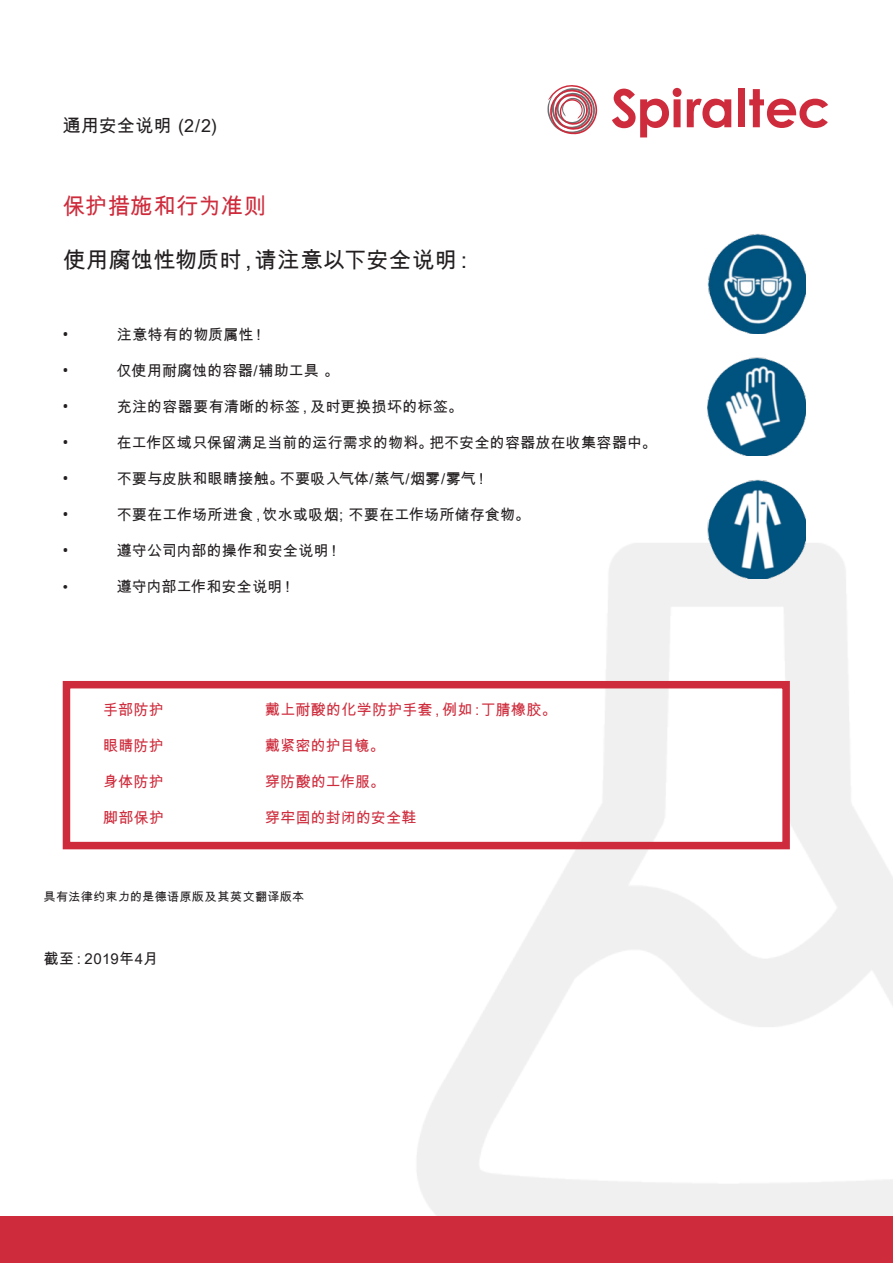
<style>
.page{position:relative;width:893px;height:1263px;background:#fff}
.page>*{position:absolute;margin:0;border:0;box-sizing:border-box;transform-origin:0 0}
.Head_rot_25_30_de{font:22.5px "Arial Unicode MS";letter-spacing:-.01em;color:#231f20}
.Head_rot_25_30_de-2{font:22.5px "Arial Unicode MS";letter-spacing:.01em;color:#ce2c3c}
.Head_rot_25_30_de-3{font:18px "Arial Unicode MS";letter-spacing:.02em;color:#231f20}
.Head_rot_25_30_de-4{font:15px "Arial Unicode MS";letter-spacing:.015em;color:#231f20}
.Copy_10_12{font:15px "Arial Unicode MS";letter-spacing:.015em;color:#ce2c3c}
.Head_rot_25_30_de-5{font:700 15px "Roboto";color:#231f20}
.Head_rot_25_30_de-6{font:12px "Arial Unicode MS";letter-spacing:.03em;color:#231f20}
</style>
<div class="page">
<img style="left:343px;top:543px;width:550px;height:673px">
<img style="left:707px;top:234px;width:99px;height:100px">
<img style="left:707px;top:357px;width:99px;height:99px">
<img style="left:707px;top:480px;width:99px;height:98px">
<svg style="left:612px;top:88px;width:69px;height:49px"></svg>
<svg style="left:687px;top:99px;width:44px;height:29px"></svg>
<div style="left:738px;top:89px;width:7px;height:38px;background:#ce2c3c"></div>
<svg style="left:749px;top:89px;width:79px;height:39px"></svg>
<svg style="left:547px;top:85px;width:50px;height:49px"></svg>
<div style="left:63px;top:681px;width:727px;height:168px;border:8px solid #ce2c3c"></div>
<div style="left:0;top:1216px;width:893px;height:47px;background:#ce2c3c"></div>
<p class="Head_rot_25_30_de-3" style="left:63px;top:112px;width:156px">通用安全说明 (2/2)</p>
<p class="Head_rot_25_30_de-2" style="left:63px;top:189px;width:205px">保护措施和行为准则</p>
<p class="Head_rot_25_30_de" style="left:63px;top:243px;width:414px">使用腐蚀性物质时，请注意以下安全说明：</p>
<p class="Head_rot_25_30_de-5" style="left:63px;top:324px;width:7px">•</p>
<p class="Head_rot_25_30_de-4" style="left:117px;top:323px;width:151px">注意特有的物质属性！</p>
<p class="Head_rot_25_30_de-5" style="left:63px;top:360px;width:7px">•</p>
<p class="Head_rot_25_30_de-4" style="left:117px;top:359px;width:224px">仅使用耐腐蚀的容器/辅助工具。</p>
<p class="Head_rot_25_30_de-5" style="left:63px;top:396px;width:7px">•</p>
<p class="Head_rot_25_30_de-4" style="left:117px;top:395px;width:348px">充注的容器要有清晰的标签，及时更换损坏的标签。</p>
<p class="Head_rot_25_30_de-5" style="left:63px;top:432px;width:7px">•</p>
<p class="Head_rot_25_30_de-4" style="left:117px;top:431px;width:541px">在工作区域只保留满足当前的运行需求的物料。把不安全的容器放在收集容器中。</p>
<p class="Head_rot_25_30_de-5" style="left:63px;top:468px;width:7px">•</p>
<p class="Head_rot_25_30_de-4" style="left:117px;top:467px;width:374px">不要与皮肤和眼睛接触。不要吸入气体/蒸气/烟雾/雾气！</p>
<p class="Head_rot_25_30_de-5" style="left:63px;top:504px;width:7px">•</p>
<p class="Head_rot_25_30_de-4" style="left:117px;top:503px;width:415px">不要在工作场所进食，饮水或吸烟; 不要在工作场所储存食物。</p>
<p class="Head_rot_25_30_de-5" style="left:63px;top:540px;width:7px">•</p>
<p class="Head_rot_25_30_de-4" style="left:117px;top:539px;width:226px">遵守公司内部的操作和安全说明！</p>
<p class="Head_rot_25_30_de-4" style="left:63px;top:575px;width:7px">•</p>
<p class="Head_rot_25_30_de-4" style="left:117px;top:575px;width:180px">遵守内部工作和安全说明！</p>
<p class="Copy_10_12" style="left:103px;top:698px;width:62px">手部防护</p>
<p class="Copy_10_12" style="left:265px;top:698px;width:293px">戴上耐酸的化学防护手套，例如：丁腈橡胶。</p>
<p class="Copy_10_12" style="left:103px;top:734px;width:63px">眼睛防护</p>
<p class="Copy_10_12" style="left:265px;top:734px;width:121px">戴紧密的护目镜。</p>
<p class="Copy_10_12" style="left:103px;top:770px;width:63px">身体防护</p>
<p class="Copy_10_12" style="left:265px;top:770px;width:122px">穿防酸的工作服。</p>
<p class="Copy_10_12" style="left:103px;top:806px;width:63px">脚部保护</p>
<p class="Copy_10_12" style="left:265px;top:806px;width:153px">穿牢固的封闭的安全鞋</p>
<p class="Head_rot_25_30_de-6" style="left:44px;top:888px;width:262px">具有法律约束力的是德语原版及其英文翻译版本</p>
<p class="Head_rot_25_30_de-4" style="left:44px;top:948px;width:116px">截至：2019年4月</p>
</div>
